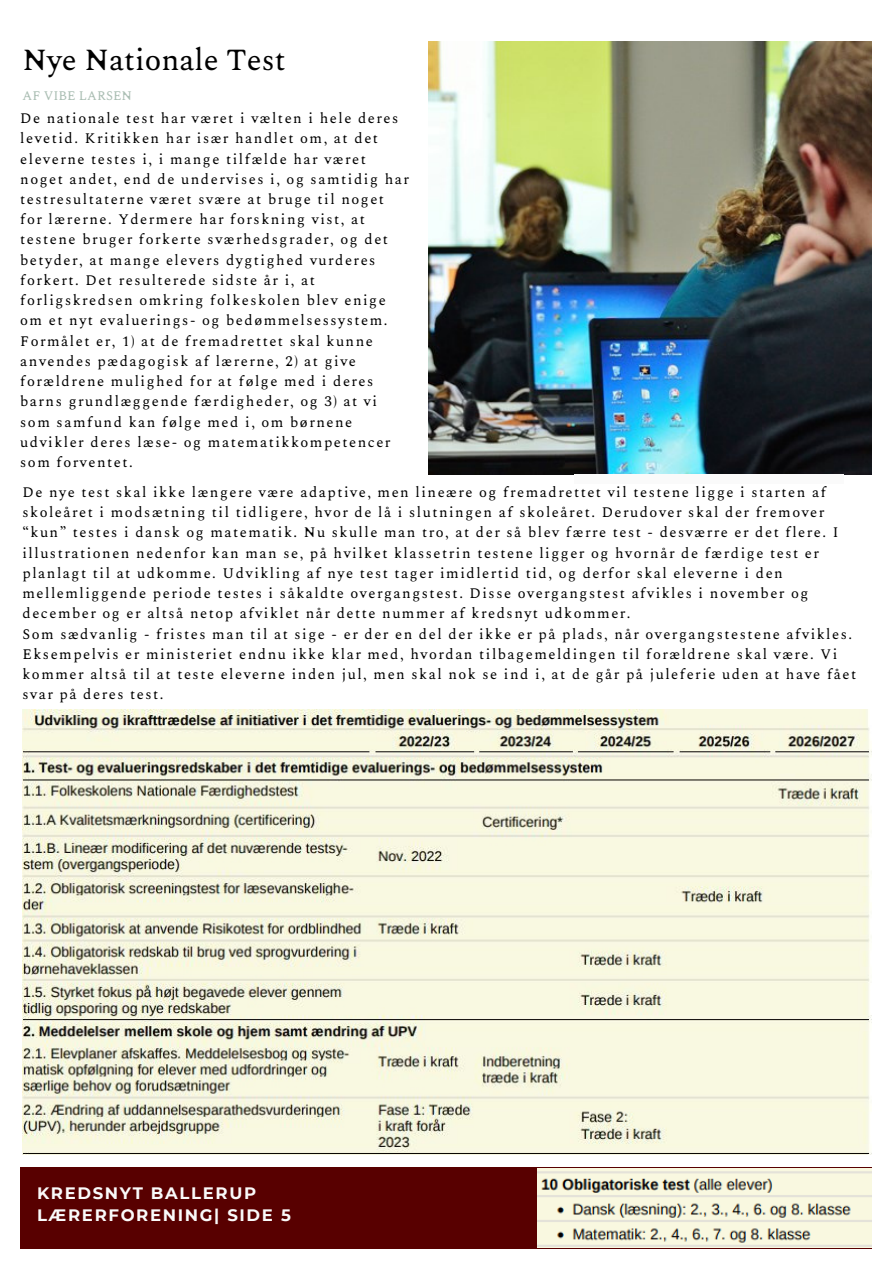
<style>
.page{position:relative;width:893px;height:1264px;background:#fff}
.page>*{position:absolute;margin:0;border:0;box-sizing:border-box;transform-origin:0 0}
.t1{font:31.5px "Karoll Round";color:#000}
.t2{font:700 16.5px/22.5px "Montserrat";letter-spacing:.1em;color:#fafafa}
.t3{font:15px/20.2px "Karoll Round";letter-spacing:.1em;color:#000}
.t4{font:13.5px "Karoll Round";color:#aabeb3}
</style>
<div class="page">
<div style="left:20px;top:1167px;width:851px;height:81px;background:#580000"></div>
<img style="left:428px;top:42px;width:443px;height:432px">
<div style="left:574px;top:474px;width:269px;height:9px;background:#fafafa"></div>
<img style="left:22px;top:709px;width:849px;height:445px">
<img style="left:537px;top:1168px;width:334px;height:79px">
<h1 class="t1" style="left:22px;top:40px;width:265px">Nye Nationale Test</h1>
<p class="t4" style="left:22px;top:87px;width:111px">AF VIBE LARSEN</p>
<p class="t3" style="left:20px;top:108px;width:390px">De nationale test har været i vælten i hele deres levetid. Kritikken har især handlet om, at det eleverne testes i, i mange tilfælde har været noget andet, end de undervises i, og samtidig har testresultaterne været svære at bruge til noget for lærerne. Ydermere har forskning vist, at testene bruger forkerte sværhedsgrader, og det betyder, at mange elevers dygtighed vurderes forkert. Det resulterede sidste år i, at forligskredsen omkring folkeskolen blev enige om et nyt evaluerings- og bedømmelsessystem.<br>Formålet er, 1) at de fremadrettet skal kunne anvendes pædagogisk af lærerne, 2) at give forældrene mulighed for at følge med i deres barns grundlæggende færdigheder, og 3) at vi som samfund kan følge med i, om børnene udvikler deres læse- og matematikkompetencer som forventet.</p>
<p class="t3" style="left:22px;top:482px;width:835px">De nye test skal ikke længere være adaptive, men lineære og fremadrettet vil testene ligge i starten af skoleåret i modsætning til tidligere, hvor de lå i slutningen af skoleåret. Derudover skal der fremover “kun” testes i dansk og matematik. Nu skulle man tro, at der så blev færre test - desværre er det flere. I illustrationen nedenfor kan man se, på hvilket klassetrin testene ligger og hvornår de færdige test er planlagt til at udkomme. Udvikling af nye test tager imidlertid tid, og derfor skal eleverne i den mellemliggende periode testes i såkaldte overgangstest. Disse overgangstest afvikles i november og december og er altså netop afviklet når dette nummer af kredsnyt udkommer.<br>Som sædvanlig - fristes man til at sige - er der en del der ikke er på plads, når overgangstestene afvikles.<br>Eksempelvis er ministeriet endnu ikke klar med, hvordan tilbagemeldingen til forældrene skal være. Vi kommer altså til at teste eleverne inden jul, men skal nok se ind i, at de går på juleferie uden at have fået svar på deres test.</p>
<p class="t2" style="left:37px;top:1181px;width:255px">KREDSNYT BALLERUP<br>LÆRERFORENING| SIDE 5</p>
</div>
